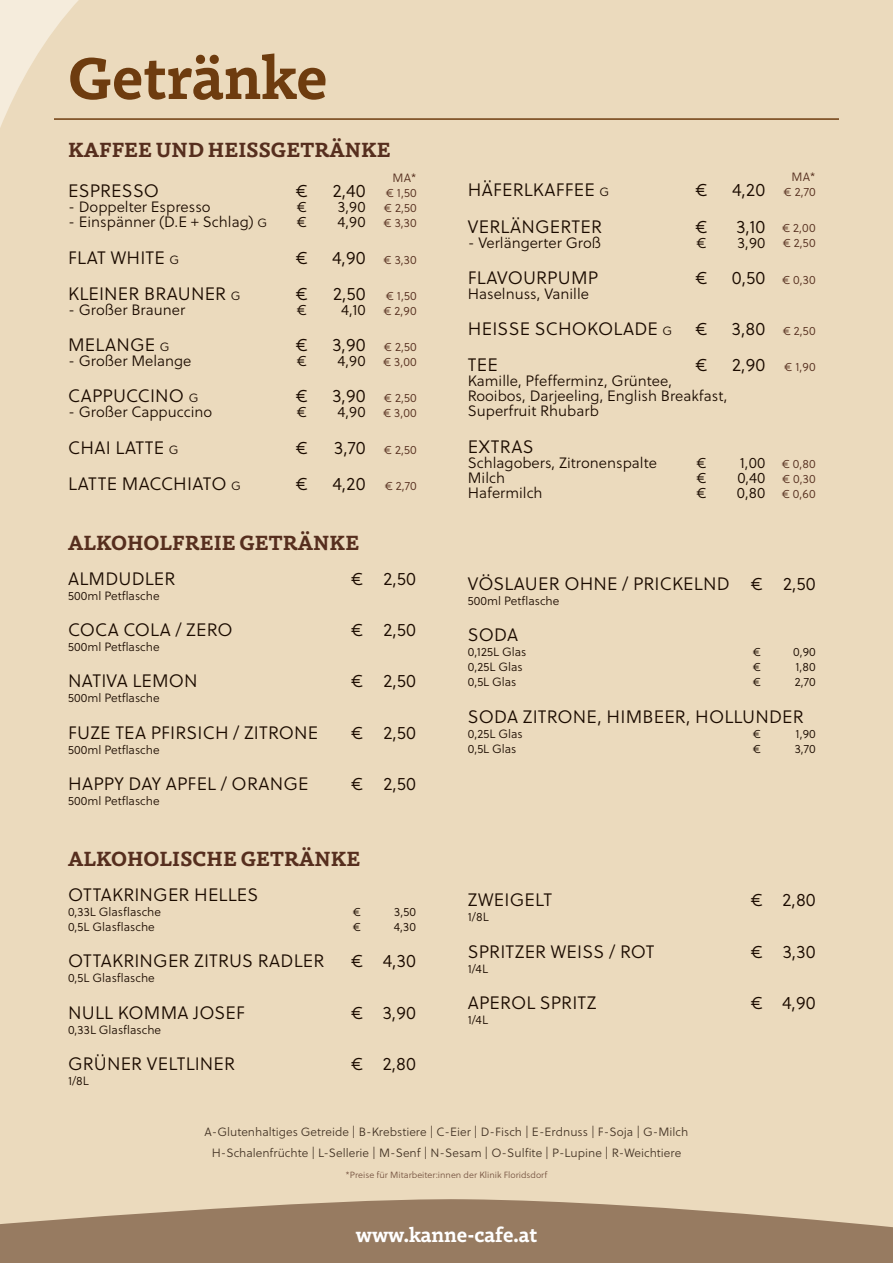
<style>
.page{position:relative;width:893px;height:1263px;background:#fff}
.page>*{position:absolute;margin:0;border:0;box-sizing:border-box;transform-origin:0 0}
.t1{font:700 60px "Dovetail MVB";color:#6e3c0f}
.t2{font:700 21px "Dovetail MVB";letter-spacing:.005em;color:#562e1e}
.t3{font:700 20.1px "Dovetail MVB";color:#fff}
.t4{font:18px "Soleil Lt";letter-spacing:.01em;color:#1b0b00}
.t5{font:15px/15px "Soleil Lt";color:#1b0b00}
.t6{font:12px/21px "Soleil Lt";color:#1b0b00;text-align:center}
.t7{font:12px/15px "Soleil Lt";letter-spacing:.015em;color:#552e1e}
.t8{font:9px "Soleil Lt";color:#552e1e}
.s1{font-size:12px}
</style>
<div class="page">
<div style="left:0;top:0;width:893px;height:1198px;background:#ebdabd"></div>
<svg style="left:0;top:1198px;width:893px;height:65px;fill:#977b61"></svg>
<hr style="left:54px;top:118px;width:785px;height:2px;background:#6e3c0f">
<h1 class="t1" style="left:68px;top:33px;width:261px">Getränke</h1>
<p class="t2" style="left:68px;top:134px;width:324px">KAFFEE UND HEISSGETRÄNKE</p>
<p class="t4" style="left:68px;top:180px;width:92px">ESPRESSO</p>
<p class="t4" style="left:296px;top:180px;width:13px">€</p>
<p class="t4" style="left:333px;top:180px;width:34px">2,40</p>
<p class="t5" style="left:68px;top:200px;width:144px">- Doppelter Espresso</p>
<p class="t5" style="left:297px;top:200px;width:11px">€</p>
<p class="t5" style="left:338px;top:200px;width:29px">3,90</p>
<p class="t5" style="left:68px;top:215px;width:201px">- Einspänner (D.E + Schlag) <span class="s1">G</span></p>
<p class="t5" style="left:297px;top:215px;width:11px">€</p>
<p class="t5" style="left:338px;top:215px;width:30px">4,90</p>
<p class="t4" style="left:68px;top:246px;width:113px">FLAT WHITE <span class="s1">G</span></p>
<p class="t4" style="left:296px;top:246px;width:13px">€</p>
<p class="t4" style="left:332px;top:246px;width:35px">4,90</p>
<p class="t4" style="left:68px;top:282px;width:174px">KLEINER BRAUNER <span class="s1">G</span></p>
<p class="t4" style="left:296px;top:283px;width:13px">€</p>
<p class="t4" style="left:333px;top:283px;width:34px">2,50</p>
<p class="t5" style="left:68px;top:303px;width:119px">- Großer Brauner</p>
<p class="t5" style="left:297px;top:303px;width:11px">€</p>
<p class="t5" style="left:341px;top:303px;width:26px">4,10</p>
<p class="t4" style="left:68px;top:334px;width:103px">MELANGE <span class="s1">G</span></p>
<p class="t4" style="left:296px;top:334px;width:13px">€</p>
<p class="t4" style="left:332px;top:334px;width:35px">3,90</p>
<p class="t5" style="left:68px;top:354px;width:125px">- Großer Melange</p>
<p class="t5" style="left:297px;top:354px;width:11px">€</p>
<p class="t5" style="left:338px;top:354px;width:30px">4,90</p>
<p class="t4" style="left:68px;top:385px;width:132px">CAPPUCCINO <span class="s1">G</span></p>
<p class="t4" style="left:296px;top:385px;width:13px">€</p>
<p class="t4" style="left:332px;top:385px;width:35px">3,90</p>
<p class="t5" style="left:68px;top:405px;width:146px">- Großer Cappuccino</p>
<p class="t5" style="left:297px;top:405px;width:11px">€</p>
<p class="t5" style="left:338px;top:405px;width:30px">4,90</p>
<p class="t4" style="left:68px;top:436px;width:112px">CHAI LATTE <span class="s1">G</span></p>
<p class="t4" style="left:296px;top:436px;width:13px">€</p>
<p class="t4" style="left:334px;top:436px;width:33px">3,70</p>
<p class="t4" style="left:68px;top:473px;width:174px">LATTE MACCHIATO <span class="s1">G</span></p>
<p class="t4" style="left:296px;top:473px;width:13px">€</p>
<p class="t4" style="left:332px;top:473px;width:35px">4,20</p>
<p class="t7" style="left:384px;top:171px;width:34px;text-align:justify;text-indent:9px">MA* € 1,50 € 2,50 € 3,30</p>
<p class="t7" style="left:384px;top:252px;width:34px">€ 3,30</p>
<p class="t7" style="left:384px;top:288px;width:34px">€ 1,50 € 2,90</p>
<p class="t7" style="left:383px;top:340px;width:35px">€ 2,50 € 3,00</p>
<p class="t7" style="left:383px;top:391px;width:35px">€ 2,50 € 3,00</p>
<p class="t7" style="left:384px;top:442px;width:34px">€ 2,50</p>
<p class="t7" style="left:385px;top:479px;width:33px">€ 2,70</p>
<p class="t2" style="left:68px;top:527px;width:292px">ALKOHOLFREIE GETRÄNKE</p>
<p class="t4" style="left:68px;top:567px;width:109px">ALMDUDLER</p>
<p class="t4" style="left:351px;top:567px;width:66px">€ 2,50</p>
<p class="t6" style="left:68px;top:585px;width:93px">500ml Petflasche</p>
<p class="t4" style="left:68px;top:619px;width:166px">COCA COLA / ZERO</p>
<p class="t4" style="left:351px;top:619px;width:66px">€ 2,50</p>
<p class="t6" style="left:68px;top:637px;width:93px">500ml Petflasche</p>
<p class="t4" style="left:68px;top:670px;width:131px">NATIVA LEMON</p>
<p class="t4" style="left:351px;top:670px;width:66px">€ 2,50</p>
<p class="t6" style="left:68px;top:688px;width:93px">500ml Petflasche</p>
<p class="t4" style="left:68px;top:721px;width:252px">FUZE TEA PFIRSICH / ZITRONE</p>
<p class="t4" style="left:351px;top:721px;width:66px">€ 2,50</p>
<p class="t6" style="left:68px;top:739px;width:93px">500ml Petflasche</p>
<p class="t4" style="left:68px;top:772px;width:242px">HAPPY DAY APFEL / ORANGE</p>
<p class="t4" style="left:351px;top:772px;width:66px">€ 2,50</p>
<p class="t6" style="left:68px;top:790px;width:93px">500ml Petflasche</p>
<p class="t2" style="left:68px;top:843px;width:294px">ALKOHOLISCHE GETRÄNKE</p>
<p class="t4" style="left:68px;top:884px;width:192px">OTTAKRINGER HELLES</p>
<p class="t6" style="left:68px;top:902px;width:95px">0,33L Glasflasche</p>
<p class="t6" style="left:353px;top:902px;width:9px">€</p>
<p class="t6" style="left:394px;top:902px;width:23px">3,50</p>
<p class="t6" style="left:68px;top:917px;width:88px">0,5L Glasflasche</p>
<p class="t6" style="left:353px;top:917px;width:9px">€</p>
<p class="t6" style="left:394px;top:917px;width:24px">4,30</p>
<p class="t4" style="left:68px;top:950px;width:258px">OTTAKRINGER ZITRUS RADLER</p>
<p class="t4" style="left:351px;top:950px;width:66px">€ 4,30</p>
<p class="t6" style="left:68px;top:968px;width:88px">0,5L Glasflasche</p>
<p class="t4" style="left:68px;top:1001px;width:178px">NULL KOMMA JOSEF</p>
<p class="t4" style="left:351px;top:1001px;width:66px">€ 3,90</p>
<p class="t6" style="left:68px;top:1019px;width:95px">0,33L Glasflasche</p>
<p class="t4" style="left:68px;top:1052px;width:168px">GRÜNER VELTLINER</p>
<p class="t4" style="left:351px;top:1052px;width:66px">€ 2,80</p>
<p class="t6" style="left:68px;top:1070px;width:22px">1/8L</p>
<p class="t4" style="left:468px;top:179px;width:143px">HÄFERLKAFFEE <span class="s1">G</span></p>
<p class="t4" style="left:696px;top:179px;width:13px">€</p>
<p class="t4" style="left:732px;top:179px;width:35px">4,20</p>
<p class="t4" style="left:468px;top:215px;width:135px">VERLÄNGERTER</p>
<p class="t4" style="left:696px;top:215px;width:13px">€</p>
<p class="t4" style="left:736px;top:215px;width:31px">3,10</p>
<p class="t5" style="left:468px;top:235px;width:135px">- Verlängerter Groß</p>
<p class="t5" style="left:697px;top:235px;width:11px">€</p>
<p class="t5" style="left:738px;top:235px;width:29px">3,90</p>
<p class="t4" style="left:468px;top:267px;width:132px">FLAVOURPUMP</p>
<p class="t4" style="left:696px;top:267px;width:13px">€</p>
<p class="t4" style="left:732px;top:267px;width:35px">0,50</p>
<p class="t5" style="left:468px;top:287px;width:123px">Haselnuss, Vanille</p>
<p class="t4" style="left:468px;top:318px;width:206px">HEISSE SCHOKOLADE <span class="s1">G</span></p>
<p class="t4" style="left:696px;top:318px;width:13px">€</p>
<p class="t4" style="left:732px;top:318px;width:35px">3,80</p>
<p class="t4" style="left:468px;top:354px;width:31px">TEE</p>
<p class="t4" style="left:696px;top:354px;width:13px">€</p>
<p class="t4" style="left:732px;top:354px;width:35px">2,90</p>
<p class="t5" style="left:468px;top:374px;width:261px">Kamille, Pfefferminz, Grüntee,<br>Rooibos, Darjeeling, English Breakfast,<br>Superfruit Rhubarb</p>
<p class="t4" style="left:468px;top:435px;width:67px">EXTRAS</p>
<p class="t5" style="left:468px;top:455px;width:191px">Schlagobers, Zitronenspalte</p>
<p class="t5" style="left:697px;top:455px;width:11px">€</p>
<p class="t5" style="left:740px;top:455px;width:27px">1,00</p>
<p class="t5" style="left:468px;top:470px;width:39px">Milch</p>
<p class="t5" style="left:697px;top:470px;width:11px">€</p>
<p class="t5" style="left:737px;top:470px;width:30px">0,40</p>
<p class="t5" style="left:468px;top:485px;width:76px">Hafermilch</p>
<p class="t5" style="left:697px;top:485px;width:11px">€</p>
<p class="t5" style="left:737px;top:485px;width:30px">0,80</p>
<p class="t7" style="left:784px;top:170px;width:33px;text-align:right">MA* € 2,70</p>
<p class="t7" style="left:782px;top:221px;width:35px">€ 2,00 € 2,50</p>
<p class="t7" style="left:782px;top:272px;width:35px">€ 0,30</p>
<p class="t7" style="left:783px;top:324px;width:34px">€ 2,50</p>
<p class="t7" style="left:785px;top:360px;width:32px">€ 1,90</p>
<p class="t7" style="left:782px;top:456px;width:35px;text-align:justify">€ 0,80 € 0,30 € 0,60</p>
<p class="t4" style="left:468px;top:573px;width:349px">VÖSLAUER OHNE / PRICKELND € 2,50</p>
<p class="t6" style="left:468px;top:591px;width:93px">500ml Petflasche</p>
<p class="t4" style="left:468px;top:624px;width:52px">SODA</p>
<p class="t6" style="left:468px;top:642px;width:60px">0,125L Glas</p>
<p class="t6" style="left:753px;top:642px;width:9px">€</p>
<p class="t6" style="left:793px;top:642px;width:24px">0,90</p>
<p class="t6" style="left:468px;top:657px;width:57px">0,25L Glas</p>
<p class="t6" style="left:753px;top:657px;width:9px">€</p>
<p class="t6" style="left:795px;top:657px;width:22px">1,80</p>
<p class="t6" style="left:468px;top:672px;width:50px">0,5L Glas</p>
<p class="t6" style="left:753px;top:672px;width:9px">€</p>
<p class="t6" style="left:795px;top:672px;width:22px">2,70</p>
<p class="t4" style="left:468px;top:705px;width:337px">SODA ZITRONE, HIMBEER, HOLLUNDER</p>
<p class="t6" style="left:468px;top:723px;width:57px">0,25L Glas</p>
<p class="t6" style="left:753px;top:723px;width:9px">€</p>
<p class="t6" style="left:796px;top:723px;width:22px">1,90</p>
<p class="t6" style="left:468px;top:738px;width:50px">0,5L Glas</p>
<p class="t6" style="left:753px;top:738px;width:9px">€</p>
<p class="t6" style="left:795px;top:738px;width:22px">3,70</p>
<p class="t4" style="left:468px;top:889px;width:86px">ZWEIGELT</p>
<p class="t4" style="left:751px;top:889px;width:66px">€ 2,80</p>
<p class="t6" style="left:468px;top:907px;width:22px">1/8L</p>
<p class="t4" style="left:468px;top:940px;width:188px">SPRITZER WEISS / ROT</p>
<p class="t4" style="left:751px;top:940px;width:66px">€ 3,30</p>
<p class="t6" style="left:468px;top:958px;width:22px">1/4L</p>
<p class="t4" style="left:468px;top:992px;width:130px">APEROL SPRITZ</p>
<p class="t4" style="left:751px;top:992px;width:66px">€ 4,90</p>
<p class="t6" style="left:468px;top:1010px;width:22px">1/4L</p>
<p class="t6" style="left:205px;top:1121px;width:485px">A-Glutenhaltiges Getreide | B-Krebstiere | C-Eier | D-Fisch | E-Erdnuss | F-Soja | G-Milch<br>H-Schalenfrüchte | L-Sellerie | M-Senf | N-Sesam | O-Sulfite | P-Lupine | R-Weichtiere</p>
<p class="t8" style="left:346px;top:1169px;width:203px">*Preise für Mitarbeiter:innen der Klinik Floridsdorf</p>
<p class="t3" style="left:356px;top:1220px;width:183px">www.kanne-cafe.at</p>
</div>
